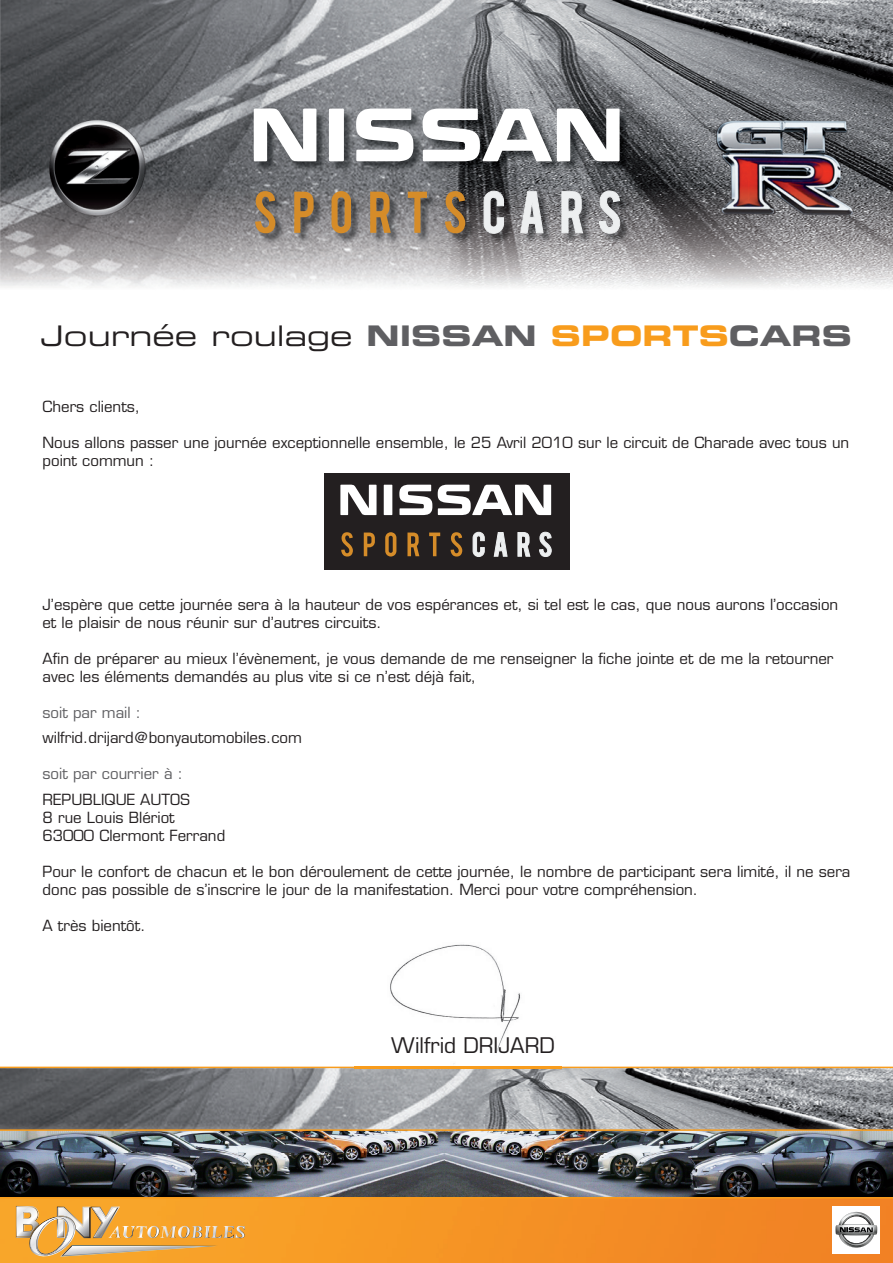
<style>
.page{position:relative;width:893px;height:1263px;background:#fff}
.page>*{position:absolute;margin:0;border:0;box-sizing:border-box;transform-origin:0 0}
.t1{font:28.35px "Eurostile Extended Two";color:#231f20}
.t2{font:21px "Eurostile";color:#231f20}
.t3{font:15px/18px "Eurostile";color:#231f20}
.t4{font:15px "Eurostile";color:#5f5f62}
.s1{font-family:"Eurostile Bold Extended Two";color:#5f5f62}
.s2{font-family:"Eurostile Bold Extended Two";color:#f89c1c}
</style>
<div class="page">
<img style="left:390px;top:944px;width:131px;height:120px">
<img style="left:0;top:0;width:262px;height:287px">
<img style="left:262px;top:0;width:631px;height:147px">
<img style="left:630px;top:147px;width:263px;height:140px">
<img style="left:262px;top:196px;width:369px;height:91px">
<img style="left:0;top:1068px;width:893px;height:61px">
<svg style="left:0;top:1066px;width:893px;height:2px;background:#f9b352"></svg>
<img style="left:255px;top:110px;width:375px;height:134px">
<div style="left:329px;top:109px;width:15px;height:52px;background:#fff"></div>
<svg style="left:254px;top:108px;width:62px;height:53px"></svg>
<svg style="left:356px;top:109px;width:57px;height:52px"></svg>
<svg style="left:423px;top:108px;width:197px;height:54px"></svg>
<svg style="left:255px;top:191px;width:20px;height:42px"></svg>
<svg style="left:294px;top:192px;width:20px;height:41px"></svg>
<svg style="left:332px;top:191px;width:19px;height:42px"></svg>
<svg style="left:370px;top:192px;width:21px;height:41px"></svg>
<svg style="left:408px;top:192px;width:19px;height:41px"></svg>
<svg style="left:445px;top:191px;width:20px;height:42px"></svg>
<svg style="left:483px;top:191px;width:21px;height:43px"></svg>
<svg style="left:520px;top:191px;width:24px;height:42px"></svg>
<svg style="left:561px;top:191px;width:22px;height:42px"></svg>
<svg style="left:599px;top:191px;width:21px;height:43px"></svg>
<div style="left:324px;top:473px;width:245px;height:96px;background:#231f20"></div>
<div style="left:384px;top:485px;width:8px;height:30px;background:#fff"></div>
<svg style="left:340px;top:484px;width:37px;height:31px"></svg>
<svg style="left:399px;top:485px;width:33px;height:30px"></svg>
<svg style="left:438px;top:484px;width:113px;height:31px"></svg>
<svg style="left:341px;top:532px;width:12px;height:24px"></svg>
<svg style="left:364px;top:532px;width:11px;height:24px"></svg>
<svg style="left:385px;top:532px;width:11px;height:24px"></svg>
<svg style="left:407px;top:532px;width:12px;height:24px"></svg>
<svg style="left:429px;top:532px;width:11px;height:24px"></svg>
<svg style="left:451px;top:532px;width:11px;height:24px"></svg>
<svg style="left:473px;top:532px;width:12px;height:25px"></svg>
<svg style="left:494px;top:532px;width:13px;height:24px"></svg>
<svg style="left:518px;top:532px;width:12px;height:24px"></svg>
<svg style="left:539px;top:532px;width:13px;height:25px"></svg>
<img style="left:0;top:1129px;width:893px;height:68px">
<svg style="left:0;top:1197px;width:893px;height:66px;background:#f49225"></svg>
<svg style="left:16px;top:1206px;width:229px;height:53px;background:#e8ae58"></svg>
<div style="left:833px;top:1206px;width:47px;height:47px;background:#fff"></div>
<svg style="left:835px;top:1212px;width:42px;height:35px"></svg>
<h1 class="t1" style="left:41px;top:316px;width:813px">Journée roulage <span class="s1">NISSAN</span> <span class="s2">SPORTS</span><span class="s1">CARS</span></h1>
<p class="t3" style="left:43px;top:397px;width:99px">Chers clients,</p>
<p class="t3" style="left:43px;top:433px;width:808px">Nous allons passer une journée exceptionnelle ensemble, le 25 Avril 2010 sur le circuit de Charade avec tous un point commun :</p>
<p class="t3" style="left:43px;top:595px;width:797px">J’espère que cette journée sera à la hauteur de vos espérances et, si tel est le cas, que nous aurons l’occasion et le plaisir de nous réunir sur d’autres circuits.</p>
<p class="t3" style="left:43px;top:649px;width:792px">Afin de préparer au mieux l’évènement, je vous demande de me renseigner la fiche jointe et de me la retourner avec les éléments demandés au plus vite si ce n’est déjà fait,</p>
<p class="t4" style="left:43px;top:703px;width:100px">soit par mail :</p>
<p class="t3" style="left:43px;top:729px;width:261px">wilfrid.drijard@bonyautomobiles.com</p>
<p class="t4" style="left:43px;top:765px;width:142px">soit par courrier à :</p>
<p class="t3" style="left:43px;top:790px;width:184px">REPUBLIQUE AUTOS<br>8 rue Louis Blériot<br>63000 Clermont Ferrand</p>
<p class="t3" style="left:43px;top:862px;width:809px">Pour le confort de chacun et le bon déroulement de cette journée, le nombre de participant sera limité, il ne sera donc pas possible de s’inscrire le jour de la manifestation. Merci pour votre compréhension.</p>
<p class="t3" style="left:43px;top:916px;width:104px">A très bientôt.</p>
<h2 class="t2" style="left:391px;top:1033px;width:165px">Wilfrid DRIJARD</h2>
</div>
